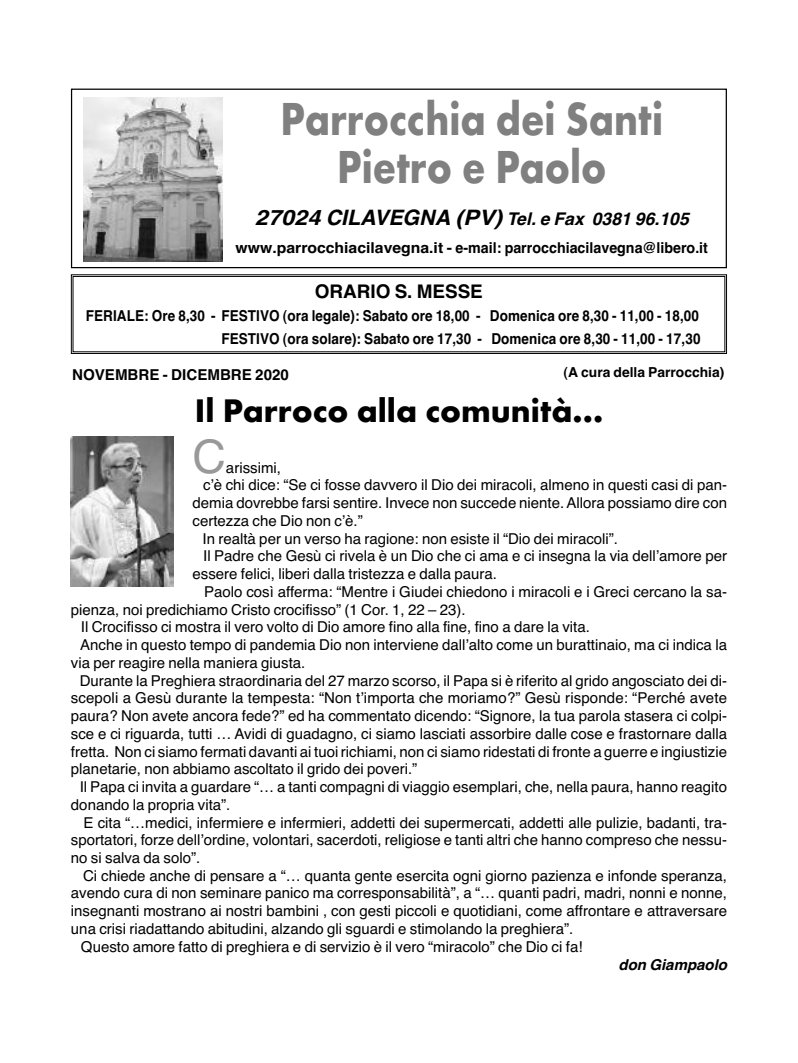
<style>
.page{position:relative;width:798px;height:1063px;background:#fff}
.page>*{position:absolute;margin:0;border:0;box-sizing:border-box;transform-origin:0 0}
.t1{font:46.25px "Helvetica";color:#999}
.t2{font:700 42.5px/47.9px "Futura";color:#808080;text-align:center;scale:.85 1}
.t3{font:700 30px "Futura";color:#000}
.t4{font:italic 700 21.25px "Helvetica";color:#000;scale:1.11 1}
.t5{font:700 18.75px "Helvetica";color:#000}
.t6{font:15px "Helvetica";color:#000}
.t7{font:700 15px/22.5px "Helvetica";letter-spacing:.005em;color:#000;text-align:right;scale:.9 1}
.t8{font:700 15px "Helvetica";letter-spacing:.005em;color:#000;scale:1.05 1}
.t9{font:700 15px "Helvetica";letter-spacing:.005em;color:#000}
.t10{font:italic 700 15px "Helvetica";color:#000}
.t11{font:700 13.75px "Helvetica";color:#000}
.s1{font-size:17.5px}
</style>
<div class="page">
<div style="left:71px;top:89px;width:655px;height:179px;border:1px solid #000"></div>
<div style="left:71px;top:274px;width:655px;height:80px;border:1px solid #000"></div>
<div style="left:73px;top:276px;width:652px;height:76px;border:1px solid #000"></div>
<img style="left:84px;top:97px;width:138px;height:164px">
<img style="left:71px;top:437px;width:103px;height:149px">
<h2 class="t2" style="left:280px;top:95px;width:451px">Parrocchia dei Santi<br>Pietro e Paolo</h2>
<h3 class="t4" style="left:255px;top:205px;width:392px">27024 CILAVEGNA (PV) <span class="s1">Tel. e Fax 0381 96.105</span></h3>
<p class="t8" style="left:235px;top:239px;width:451px">www.parrocchiacilavegna.it - e-mail: parrocchiacilavegna@libero.it</p>
<p class="t5" style="left:315px;top:281px;width:169px">ORARIO S. MESSE</p>
<p class="t7" style="left:86px;top:305px;width:684px">FERIALE: Ore 8,30 - FESTIVO (ora legale): Sabato ore 18,00 - Domenica ore 8,30 - 11,00 - 18,00<br>FESTIVO (ora solare): Sabato ore 17,30 - Domenica ore 8,30 - 11,00 - 17,30</p>
<p class="t9" style="left:72px;top:366px;width:218px">NOVEMBRE - DICEMBRE 2020</p>
<p class="t11" style="left:563px;top:364px;width:162px">(A cura della Parrocchia)</p>
<h3 class="t3" style="left:195px;top:389px;width:410px">Il Parroco alla comunità...</h3>
<h1 class="t1" style="left:192px;top:429px;width:35px">C</h1>
<p class="t6" style="left:226px;top:459px;width:57px">arissimi,</p>
<p class="t6" style="left:203px;top:476px;width:525px">c’è chi dice: “Se ci fosse davvero il Dio dei miracoli, almeno in questi casi di pan-</p>
<p class="t6" style="left:192px;top:494px;width:536px">demia dovrebbe farsi sentire. Invece non succede niente.Allora possiamo dire con</p>
<p class="t6" style="left:192px;top:512px;width:172px">certezza che Dio non c’è.”</p>
<p class="t6" style="left:202px;top:530px;width:417px">In realtà per un verso ha ragione: non esiste il “Dio dei miracoli”.</p>
<p class="t6" style="left:203px;top:547px;width:525px">Il Padre che Gesù ci rivela è un Dio che ci ama e ci insegna la via dell’amore per</p>
<p class="t6" style="left:192px;top:565px;width:306px">essere felici, liberi dalla tristezza e dalla paura.</p>
<p class="t6" style="left:204px;top:583px;width:524px">Paolo così afferma: “Mentre i Giudei chiedono i miracoli e i Greci cercano la sa-</p>
<p class="t6" style="left:71px;top:601px;width:396px">pienza, noi predichiamo Cristo crocifisso” (1 Cor. 1, 22 – 23).</p>
<p class="t6" style="left:81px;top:618px;width:510px">Il Crocifisso ci mostra il vero volto di Dio amore fino alla fine, fino a dare la vita.</p>
<p class="t6" style="left:80px;top:636px;width:648px">Anche in questo tempo di pandemia Dio non interviene dall’alto come un burattinaio, ma ci indica la</p>
<p class="t6" style="left:71px;top:654px;width:236px">via per reagire nella maniera giusta.</p>
<p class="t6" style="left:80px;top:672px;width:648px">Durante la Preghiera straordinaria del 27 marzo scorso, il Papa si è riferito al grido angosciato dei di-</p>
<p class="t6" style="left:71px;top:689px;width:657px">scepoli a Gesù durante la tempesta: “Non t’importa che moriamo?” Gesù risponde: “Perché avete</p>
<p class="t6" style="left:71px;top:707px;width:657px">paura? Non avete ancora fede?” ed ha commentato dicendo: “Signore, la tua parola stasera ci colpi-</p>
<p class="t6" style="left:71px;top:725px;width:657px">sce e ci riguarda, tutti … Avidi di guadagno, ci siamo lasciati assorbire dalle cose e frastornare dalla</p>
<p class="t6" style="left:71px;top:743px;width:657px">fretta. Non ci siamo fermati davanti ai tuoi richiami, non ci siamo ridestati di fronte a guerre e ingiustizie</p>
<p class="t6" style="left:71px;top:760px;width:348px">planetarie, non abbiamo ascoltato il grido dei poveri.”</p>
<p class="t6" style="left:80px;top:778px;width:648px">Il Papa ci invita a guardare “… a tanti compagni di viaggio esemplari, che, nella paura, hanno reagito</p>
<p class="t6" style="left:71px;top:796px;width:161px">donando la propria vita”.</p>
<p class="t6" style="left:83px;top:814px;width:644px">E cita “…medici, infermiere e infermieri, addetti dei supermercati, addetti alle pulizie, badanti, tra-</p>
<p class="t6" style="left:71px;top:831px;width:657px">sportatori, forze dell’ordine, volontari, sacerdoti, religiose e tanti altri che hanno compreso che nessu-</p>
<p class="t6" style="left:71px;top:849px;width:131px">no si salva da solo”.</p>
<p class="t6" style="left:83px;top:867px;width:645px">Ci chiede anche di pensare a “… quanta gente esercita ogni giorno pazienza e infonde speranza,</p>
<p class="t6" style="left:71px;top:885px;width:657px">avendo cura di non seminare panico ma corresponsabilità”, a “… quanti padri, madri, nonni e nonne,</p>
<p class="t6" style="left:71px;top:902px;width:657px">insegnanti mostrano ai nostri bambini , con gesti piccoli e quotidiani, come affrontare e attraversare</p>
<p class="t6" style="left:71px;top:920px;width:503px">una crisi riadattando abitudini, alzando gli sguardi e stimolando la preghiera”.</p>
<p class="t6" style="left:81px;top:938px;width:503px">Questo amore fatto di preghiera e di servizio è il vero “miracolo” che Dio ci fa!</p>
<p class="t10" style="left:618px;top:956px;width:114px">don Giampaolo</p>
</div>
